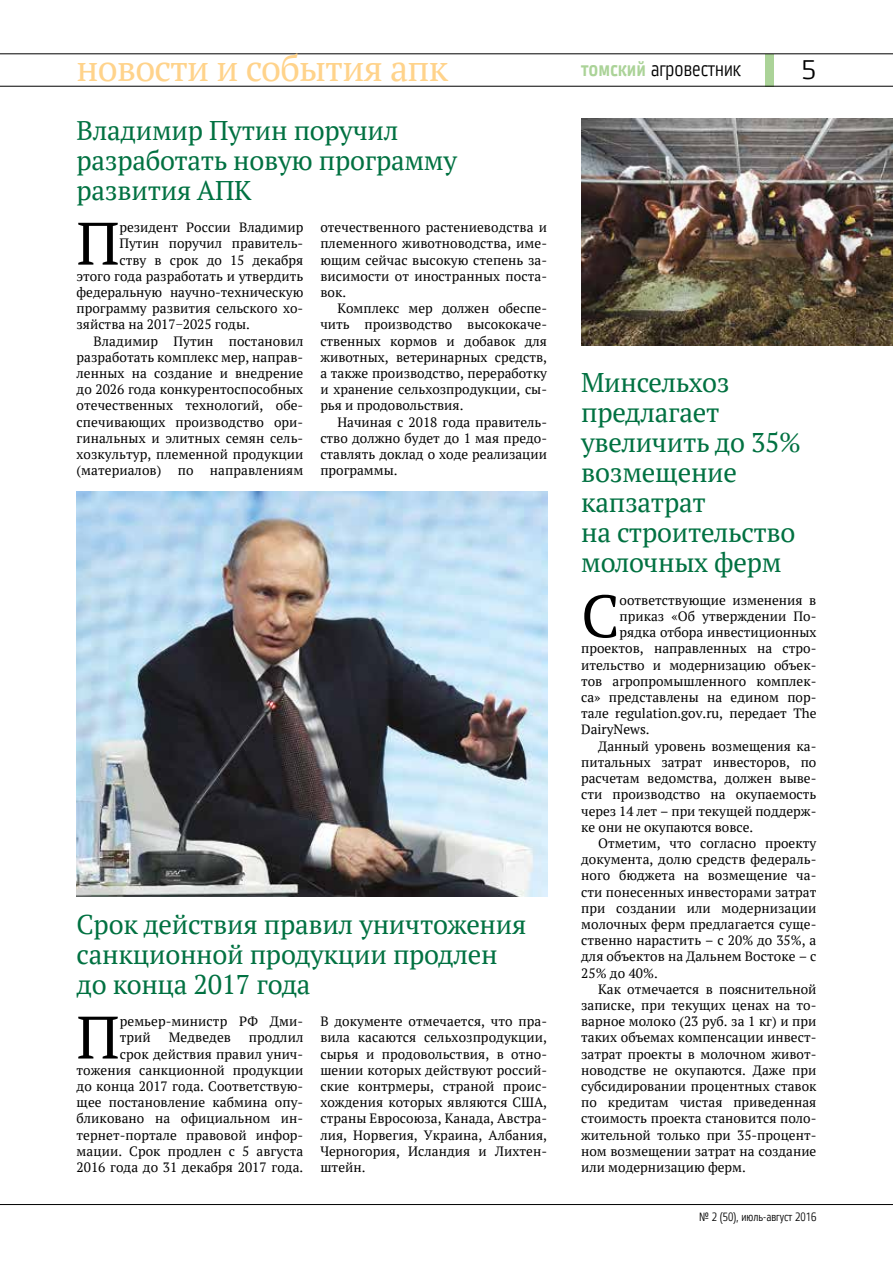
<style>
.page{position:relative;width:893px;height:1263px;background:#fff}
.page>*{position:absolute;margin:0;border:0;box-sizing:border-box;transform-origin:0 0}
.t1{font:59.85px "PT Serif";color:#000}
.t2{font:36px "PT Serif";letter-spacing:-.02em;color:#ffd38b}
.t3{font:27px/30px "PT Serif";letter-spacing:-.01em;color:#007141}
.t4{font:27px "Vida 31 Pro";color:#000}
.t5{font:21px "Vida 21 Pro";color:#000}
.t6{font:13.5px/16.2px "PT Serif";color:#000;text-align:justify}
.t7{font:12px "Vida 21 Pro";color:#000}
.s1{font-family:"Vida 23 Pro";color:#abd398}
</style>
<div class="page">
<hr style="left:0;top:1204px;width:893px;height:1px;background:#000">
<div style="left:765px;top:54px;width:9px;height:32px;background:#abd398"></div>
<hr style="left:0;top:54px;width:893px;height:1px;background:#000">
<hr style="left:0;top:86px;width:893px;height:1px;background:#000">
<img style="left:77px;top:491px;width:470px;height:405px">
<img style="left:581px;top:119px;width:312px;height:227px">
<h2 class="t2" style="left:77px;top:44px;width:373px">новости и события апк</h2>
<h3 class="t5" style="left:581px;top:53px;width:161px"><span class="s1">томский</span> агровестник</h3>
<h3 class="t4" style="left:801px;top:51px;width:16px">5</h3>
<h3 class="t3" style="left:77px;top:115px;width:382px">Владимир Путин поручил разработать новую программу развития АПК</h3>
<h1 class="t1" style="left:77px;top:205px;width:44px">П</h1>
<p class="t6" style="left:119px;top:219px;width:185px">резидент России Владимир</p>
<p class="t6" style="left:119px;top:235px;width:185px">Путин поручил правитель-</p>
<p class="t6" style="left:119px;top:252px;width:185px">ству в срок до 15 декабря</p>
<p class="t6" style="left:77px;top:268px;width:228px">этого года разработать и утвердить</p>
<p class="t6" style="left:77px;top:284px;width:228px">федеральную научно-техническую</p>
<p class="t6" style="left:77px;top:300px;width:228px">программу развития сельского хо-</p>
<p class="t6" style="left:77px;top:316px;width:175px">зяйства на 2017−2025 годы.</p>
<p class="t6" style="left:94px;top:333px;width:211px">Владимир Путин постановил</p>
<p class="t6" style="left:77px;top:349px;width:228px">разработать комплекс мер, направ-</p>
<p class="t6" style="left:77px;top:365px;width:228px">ленных на создание и внедрение</p>
<p class="t6" style="left:77px;top:381px;width:228px">до 2026 года конкурентоспособных</p>
<p class="t6" style="left:77px;top:397px;width:228px">отечественных технологий, обе-</p>
<p class="t6" style="left:77px;top:414px;width:228px">спечивающих производство ори-</p>
<p class="t6" style="left:77px;top:430px;width:228px">гинальных и элитных семян сель-</p>
<p class="t6" style="left:77px;top:446px;width:228px">хозкультур, племенной продукции</p>
<p class="t6" style="left:77px;top:462px;width:228px">(материалов) по направлениям</p>
<p class="t6" style="left:320px;top:219px;width:228px">отечественного растениеводства и племенного животноводства, име&shy;ющим сейчас высокую степень за&shy;висимости от иностранных поста&shy;вок.</p>
<p class="t6" style="left:320px;top:300px;width:228px;text-indent:17px">Комплекс мер должен обеспе&shy;чить производство высококаче&shy;ственных кормов и добавок для животных, ветеринарных средств, а также производство, переработку и хранение сельхозпродукции, сы&shy;рья и продовольствия.</p>
<p class="t6" style="left:320px;top:414px;width:228px;text-indent:17px">Начиная с 2018 года правитель&shy;ство должно будет до 1 мая предо&shy;ставлять доклад о ходе реализации программы.</p>
<h3 class="t3" style="left:77px;top:909px;width:451px">Срок действия правил уничтожения санкционной продукции продлен до конца 2017 года</h3>
<h1 class="t1" style="left:77px;top:998px;width:44px">П</h1>
<p class="t6" style="left:120px;top:1013px;width:185px">ремьер-министр РФ Дми&shy;трий</p>
<p class="t6" style="left:169px;top:1029px;width:64px">Медведев</p>
<p class="t6" style="left:77px;top:1029px;width:228px;text-align:right">продлил<br>срок действия правил унич&shy;тожения санкционной продукции до конца 2017 года. Соответствую&shy;щее постановление кабмина опу&shy;бликовано на официальном ин&shy;тернет-портале правовой инфор&shy;мации. Срок продлен с 5 августа<br>2016 года до 31 декабря 2017 года.</p>
<p class="t6" style="left:320px;top:1013px;width:228px">В документе отмечается, что пра&shy;вила касаются сельхозпродукции, сырья и продовольствия, в отно&shy;шении которых действуют россий&shy;ские контрмеры, страной проис&shy;хождения которых являются США, страны Евросоюза, Канада, Австра&shy;лия, Норвегия, Украина, Албания, Черногория, Исландия и Лихтен&shy;штейн.</p>
<h3 class="t3" style="left:581px;top:367px;width:221px">Минсельхоз предлагает увеличить до 35% возмещение капзатрат<br>на строительство молочных ферм</h3>
<h1 class="t1" style="left:581px;top:577px;width:40px">С</h1>
<p class="t6" style="left:620px;top:592px;width:198px">оответствующие изменения в</p>
<p class="t6" style="left:620px;top:608px;width:198px">приказ «Об утверждении По-</p>
<p class="t6" style="left:620px;top:624px;width:198px">рядка отбора инвестиционных</p>
<p class="t6" style="left:581px;top:640px;width:237px">проектов, направленных на стро-</p>
<p class="t6" style="left:581px;top:657px;width:237px">ительство и модернизацию объек-</p>
<p class="t6" style="left:581px;top:673px;width:237px">тов агропромышленного комплек-</p>
<p class="t6" style="left:581px;top:689px;width:237px">са» представлены на едином пор-</p>
<p class="t6" style="left:581px;top:705px;width:237px">тале regulation.gov.ru, передает The</p>
<p class="t6" style="left:581px;top:721px;width:70px">DairyNews.</p>
<p class="t6" style="left:598px;top:738px;width:220px">Данный уровень возмещения ка-</p>
<p class="t6" style="left:581px;top:754px;width:237px">питальных затрат инвесторов, по</p>
<p class="t6" style="left:581px;top:770px;width:237px">расчетам ведомства, должен выве-</p>
<p class="t6" style="left:581px;top:786px;width:237px">сти производство на окупаемость</p>
<p class="t6" style="left:581px;top:802px;width:237px">через 14 лет – при текущей поддерж-</p>
<p class="t6" style="left:581px;top:819px;width:174px">ке они не окупаются вовсе.</p>
<p class="t6" style="left:598px;top:835px;width:220px">Отметим, что согласно проекту</p>
<p class="t6" style="left:581px;top:851px;width:237px">документа, долю средств федераль-</p>
<p class="t6" style="left:581px;top:867px;width:237px">ного бюджета на возмещение ча-</p>
<p class="t6" style="left:581px;top:883px;width:237px">сти понесенных инвесторами затрат</p>
<p class="t6" style="left:581px;top:900px;width:237px">при создании или модернизации</p>
<p class="t6" style="left:581px;top:916px;width:237px">молочных ферм предлагается суще-</p>
<p class="t6" style="left:581px;top:932px;width:237px">ственно нарастить – с 20% до 35%, а</p>
<p class="t6" style="left:581px;top:948px;width:237px">для объектов на Дальнем Востоке – с</p>
<p class="t6" style="left:581px;top:964px;width:78px">25% до 40%.</p>
<p class="t6" style="left:598px;top:981px;width:220px">Как отмечается в пояснительной</p>
<p class="t6" style="left:581px;top:997px;width:237px">записке, при текущих ценах на то-</p>
<p class="t6" style="left:581px;top:1013px;width:237px">варное молоко (23 руб. за 1 кг) и при</p>
<p class="t6" style="left:581px;top:1029px;width:237px">таких объемах компенсации инвест-</p>
<p class="t6" style="left:581px;top:1045px;width:237px">затрат проекты в молочном живот-</p>
<p class="t6" style="left:581px;top:1062px;width:237px">новодстве не окупаются. Даже при</p>
<p class="t6" style="left:581px;top:1078px;width:237px">субсидировании процентных ставок</p>
<p class="t6" style="left:581px;top:1094px;width:237px">по кредитам чистая приведенная</p>
<p class="t6" style="left:581px;top:1110px;width:237px">стоимость проекта становится поло-</p>
<p class="t6" style="left:581px;top:1126px;width:237px">жительной только при 35-процент-</p>
<p class="t6" style="left:581px;top:1143px;width:237px">ном возмещении затрат на создание</p>
<p class="t6" style="left:581px;top:1159px;width:166px">или модернизацию ферм.</p>
<p class="t7" style="left:699px;top:1208px;width:119px">№ 2 (50), июль-август 2016</p>
</div>
